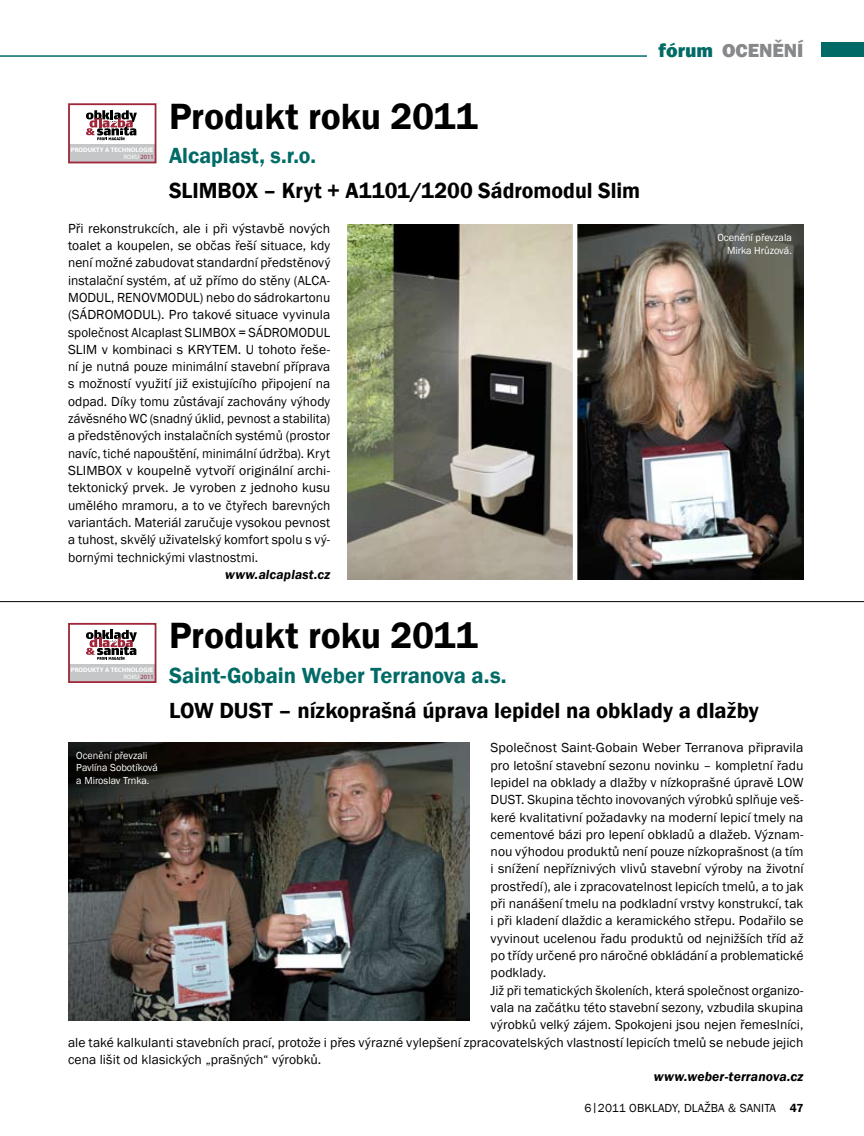
<style>
.page{position:relative;width:864px;height:1136px;background:#fff}
.page>*{position:absolute;margin:0;border:0;box-sizing:border-box;transform-origin:0 0}
.t1{font:600 37.5px "Franklin Gothic";letter-spacing:-.005em;color:#000}
.t2{font:600 22.5px "Franklin Gothic";color:#000}
.t3{font:600 22.5px "Franklin Gothic";letter-spacing:-.005em;color:#006b66}
.t4{font:800 19.5px "Franklin Gothic";color:#87888a}
.t5{font:13.5px/17.2px "Franklin Gothic";letter-spacing:.005em;color:#000;text-align:justify}
.t6{font:italic 600 13.5px "Franklin Gothic";letter-spacing:.01em;color:#000}
.t7{font:12px "Franklin Gothic";letter-spacing:.01em;color:#000}
.t8{font:10.5px/12.6px "Franklin Gothic";color:#fff;text-align:right}
.t9{font:700 6.6px "Myriad Pro";color:#fff}
.t10{font:6.3px "Myriad Pro";color:#fff}
.s1{color:#a0273a}
.s2{color:#006b66}
.s3{font-weight:600}
</style>
<div class="page">
<div style="left:821px;top:43px;width:42px;height:14px;background:#006b66"></div>
<hr style="left:0;top:55px;width:646px;height:2px;background:#006b66">
<hr style="left:0;top:601px;width:863px;height:1px;background:#000">
<div style="left:69px;top:145px;width:86px;height:17px;background:#c5c6c8"></div>
<div style="left:68px;top:103px;width:88px;height:60px;border:2px solid #a0273a"></div>
<svg style="left:86px;top:110px;width:51px;height:30px"></svg>
<div style="left:69px;top:664px;width:86px;height:17px;background:#c5c6c8"></div>
<div style="left:68px;top:623px;width:88px;height:59px;border:2px solid #a0273a"></div>
<svg style="left:86px;top:630px;width:51px;height:29px"></svg>
<img style="left:347px;top:224px;width:456px;height:355px">
<div style="left:572px;top:215px;width:5px;height:375px;background:#fff"></div>
<img style="left:68px;top:742px;width:401px;height:278px">
<h1 class="t1" style="left:169px;top:93px;width:310px">Produkt roku 2011</h1>
<h2 class="t3" style="left:169px;top:142px;width:148px">Alcaplast, s.r.o.</h2>
<h2 class="t2" style="left:169px;top:176px;width:472px">SLIMBOX – Kryt + A1101/1200 Sádromodul Slim</h2>
<p class="t5" style="left:68px;top:220px;width:263px">Při rekonstrukcích, ale i při výstavbě nových toalet a koupelen, se občas řeší situace, kdy není možné zabudovat standardní předstěnový instalační systém, ať už přímo do stěny (ALCA-MODUL, RENOVMODUL) nebo do sádrokartonu (SÁDROMODUL). Pro takové situace vyvinula společnost Alcaplast SLIMBOX = SÁDROMODUL SLIM v kombinaci s KRYTEM. U tohoto řeše&shy;ní je nutná pouze minimální stavební příprava s možností využití již existujícího připojení na odpad. Díky tomu zůstávají zachovány výhody závěsného WC (snadný úklid, pevnost a stabilita) a předstěnových instalačních systémů (prostor navíc, tiché napouštění, minimální údržba). Kryt SLIMBOX v koupelně vytvoří originální archi&shy;tektonický prvek. Je vyroben z jednoho kusu umělého mramoru, a to ve čtyřech barevných variantách. Materiál zaručuje vysokou pevnost a tuhost, skvělý uživatelský komfort spolu s vý&shy;bornými technickými vlastnostmi.</p>
<p class="t6" style="left:225px;top:565px;width:106px">www.alcaplast.cz</p>
<p class="t9" style="left:71px;top:146px;width:84px">PRODUKTY A TECHNOLOGIE</p>
<p class="t10" style="left:124px;top:153px;width:31px">ROKU <span class="s1">2011</span></p>
<h3 class="t4" style="left:658px;top:38px;width:147px"><span class="s2">FÓRUM</span> OCENĚNÍ</h3>
<p class="t8" style="left:717px;top:231px;width:76px">Ocenění převzala<br>Mirka Hrůzová.</p>
<h1 class="t1" style="left:169px;top:612px;width:310px">Produkt roku 2011</h1>
<h2 class="t3" style="left:169px;top:661px;width:339px">Saint-Gobain Weber Terranova a.s.</h2>
<h2 class="t2" style="left:169px;top:696px;width:591px">LOW DUST – nízkoprašná úprava lepidel na obklady a dlažby</h2>
<p class="t5" style="left:490px;top:739px;width:314px">Společnost Saint-Gobain Weber Terranova připravila</p>
<p class="t5" style="left:490px;top:756px;width:314px">pro letošní stavební sezonu novinku – kompletní řadu</p>
<p class="t5" style="left:490px;top:774px;width:314px">lepidel na obklady a dlažby v nízkoprašné úpravě LOW</p>
<p class="t5" style="left:490px;top:791px;width:314px">DUST. Skupina těchto inovovaných výrobků splňuje veš-</p>
<p class="t5" style="left:490px;top:808px;width:314px">keré kvalitativní požadavky na moderní lepicí tmely na</p>
<p class="t5" style="left:490px;top:825px;width:314px">cementové bázi pro lepení obkladů a dlažeb. Význam-</p>
<p class="t5" style="left:490px;top:843px;width:314px">nou výhodou produktů není pouze nízkoprašnost (a tím</p>
<p class="t5" style="left:490px;top:860px;width:314px">i snížení nepříznivých vlivů stavební výroby na životní</p>
<p class="t5" style="left:490px;top:877px;width:314px">prostředí), ale i zpracovatelnost lepicích tmelů, a to jak</p>
<p class="t5" style="left:490px;top:895px;width:314px">při nanášení tmelu na podkladní vrstvy konstrukcí, tak</p>
<p class="t5" style="left:490px;top:912px;width:314px">i při kladení dlaždic a keramického střepu. Podařilo se</p>
<p class="t5" style="left:490px;top:929px;width:314px">vyvinout ucelenou řadu produktů od nejnižších tříd až</p>
<p class="t5" style="left:490px;top:947px;width:314px">po třídy určené pro náročné obkládání a problematické</p>
<p class="t5" style="left:490px;top:964px;width:57px">podklady.</p>
<p class="t5" style="left:490px;top:981px;width:314px">Již při tematických školeních, která společnost organizo-</p>
<p class="t5" style="left:490px;top:999px;width:314px">vala na začátku této stavební sezony, vzbudila skupina</p>
<p class="t5" style="left:490px;top:1016px;width:314px">výrobků velký zájem. Spokojeni jsou nejen řemeslníci,</p>
<p class="t5" style="left:68px;top:1033px;width:736px">ale také kalkulanti stavebních prací, protože i přes výrazné vylepšení zpracovatelských vlastností lepicích tmelů se nebude jejich</p>
<p class="t5" style="left:68px;top:1050px;width:254px">cena lišit od klasických „prašných“ výrobků.</p>
<p class="t6" style="left:653px;top:1067px;width:151px">www.weber-terranova.cz</p>
<p class="t9" style="left:71px;top:665px;width:84px">PRODUKTY A TECHNOLOGIE</p>
<p class="t10" style="left:124px;top:672px;width:31px">ROKU <span class="s1">2011</span></p>
<p class="t8" style="left:76px;top:748px;width:83px;text-align:left">Ocenění převzali<br>Pavlína Sobotíková a Miroslav Trnka.</p>
<p class="t7" style="left:584px;top:1100px;width:220px">6|2011 OBKLADY, DLAŽBA &amp; SANITA <span class="s3">47</span></p>
</div>
